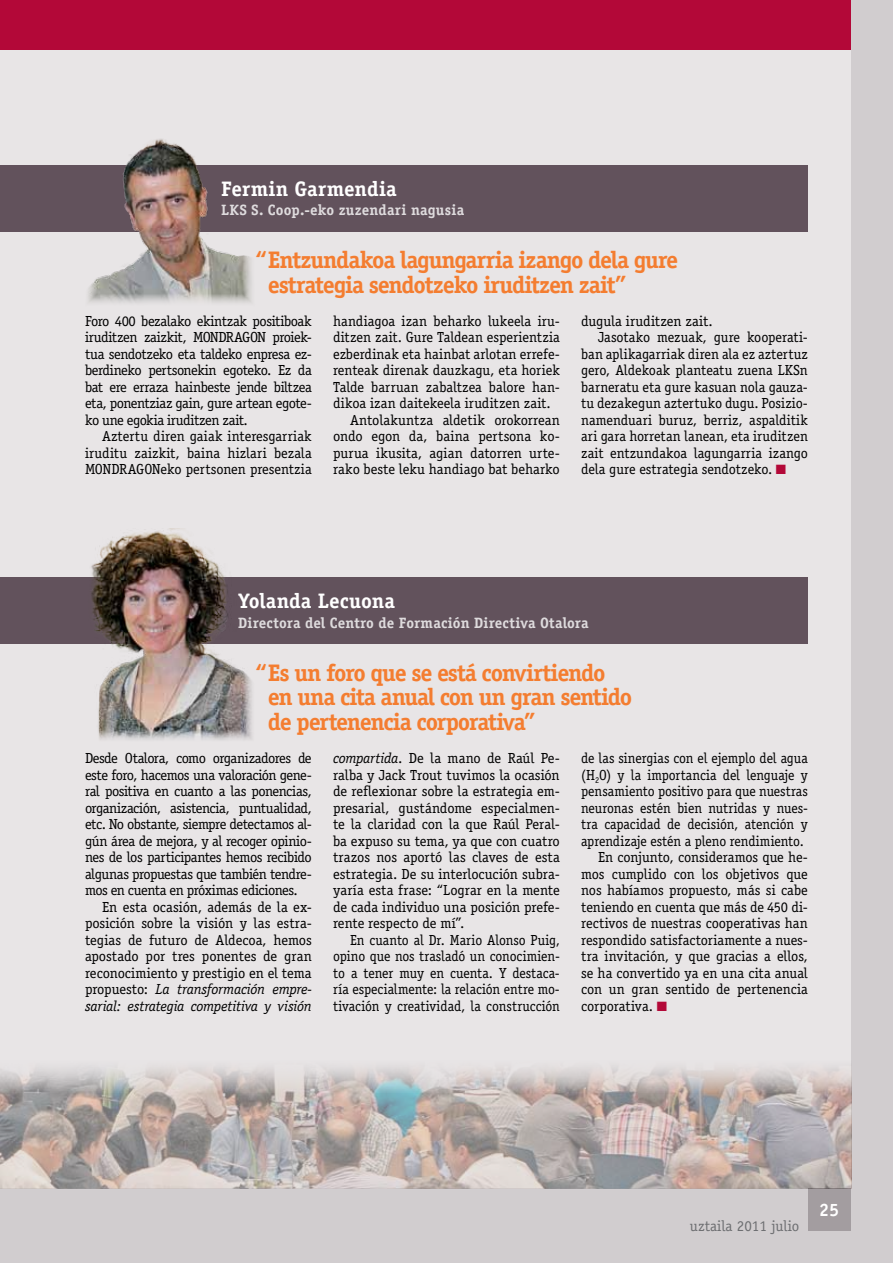
<style>
.page{position:relative;width:893px;height:1263px;background:#d1cdcf}
.page>*{position:absolute;margin:0;border:0;box-sizing:border-box;transform-origin:0 0}
.t1{font:700 24px/24.8px "Officina Serif Std";letter-spacing:-.05em;color:#f47d30}
.t2{font:700 21px "Officina Serif Std";letter-spacing:.01em;color:#fff}
.t3{font:700 18px "Officina Serif Std";color:#fff}
.t4{font:700 15px "Officina Serif Std";letter-spacing:.015em;color:#dedbdd}
.t5{font:15px "Officina Serif Std";color:#6d6e71}
.t6{font:14.7px/16.5px "Officina Serif Std";letter-spacing:-.01em;color:#000;text-align:justify}
.t7{font:14.7px/16.5px "Officina Serif Std";letter-spacing:-.01em;color:#000;text-align:justify;scale:.95 1}
.t8{font:14.7px "Officina Serif Std";letter-spacing:-.04em;color:#000}
.t9{font:14.7px "Officina Serif Std";letter-spacing:.01em;color:#000}
.t10{font:italic 14.7px "Officina Serif Std";letter-spacing:-.02em;color:#000}
.t11{font:14.7px "Officina Serif Std";letter-spacing:-.035em;color:#000}
.t12{font:14.7px "Officina Serif Std";letter-spacing:-.03em;color:#000}
.s1{color:#b30838}
.s2{font-style:normal}
.s3{font-style:italic}
</style>
<div class="page">
<div style="left:808px;top:1188px;width:42px;height:43px;background:#a39da0"></div>
<div style="left:0;top:50px;width:850px;height:1138px;background:#e8e5e6"></div>
<div style="left:0;top:165px;width:808px;height:66px;background:#62525c"></div>
<div style="left:0;top:578px;width:808px;height:66px;background:#62525c"></div>
<img style="left:85px;top:139px;width:170px;height:164px">
<img style="left:85px;top:528px;width:170px;height:212px">
<img style="left:0;top:1056px;width:851px;height:132px">
<div style="left:0;top:0;width:850px;height:50px;background:#b30838"></div>
<h2 class="t2" style="left:221px;top:176px;width:177px">Fermin Garmendia</h2>
<p class="t4" style="left:221px;top:201px;width:245px">LKS S. Coop.-eko zuzendari nagusia</p>
<h1 class="t1" style="left:268px;top:247px;width:412px;text-indent:-13px">“Entzundakoa lagungarria izango dela gure estrategia sendotzeko iruditzen zait”</h1>
<p class="t6" style="left:85px;top:313px;width:228px">Foro 400 bezalako ekintzak positiboak iruditzen zaizkit, MONDRAGON proiek&shy;tua sendotzeko eta taldeko enpresa ez&shy;berdineko pertsonekin egoteko. Ez da bat ere erraza hainbeste jende biltzea eta, ponentziaz gain, gure artean egote&shy;ko une egokia iruditzen zait.</p>
<p class="t6" style="left:85px;top:428px;width:228px;text-indent:17px">Aztertu diren gaiak interesgarriak iruditu zaizkit, baina hizlari bezala MONDRAGONeko pertsonen presentzia</p>
<p class="t6" style="left:581px;top:313px;width:133px">dugula iruditzen zait.</p>
<p class="t6" style="left:598px;top:329px;width:211px">Jasotako mezuak, gure kooperati-</p>
<p class="t9" style="left:581px;top:345px;width:228px">ban aplikagarriak diren ala ez aztertuz</p>
<p class="t6" style="left:581px;top:362px;width:228px">gero, Aldekoak planteatu zuena LKSn</p>
<p class="t6" style="left:581px;top:379px;width:228px">barneratu eta gure kasuan nola gauza-</p>
<p class="t6" style="left:581px;top:395px;width:228px">tu dezakegun aztertuko dugu. Posizio-</p>
<p class="t6" style="left:581px;top:412px;width:228px">namenduari buruz, berriz, aspalditik</p>
<p class="t6" style="left:581px;top:428px;width:228px">ari gara horretan lanean, eta iruditzen</p>
<p class="t9" style="left:581px;top:444px;width:228px">zait entzundakoa lagungarria izango</p>
<p class="t6" style="left:581px;top:461px;width:206px">dela gure estrategia sendotzeko. <span class="s1">■</span></p>
<p class="t9" style="left:333px;top:312px;width:228px">handiagoa izan beharko lukeela iru-</p>
<p class="t6" style="left:333px;top:329px;width:228px">ditzen zait. Gure Taldean esperientzia</p>
<p class="t6" style="left:333px;top:346px;width:228px">ezberdinak eta hainbat arlotan errefe-</p>
<p class="t6" style="left:333px;top:362px;width:228px">renteak direnak dauzkagu, eta horiek</p>
<p class="t6" style="left:333px;top:379px;width:228px">Talde barruan zabaltzea balore han-</p>
<p class="t9" style="left:333px;top:395px;width:219px">dikoa izan daitekeela iruditzen zait.</p>
<p class="t6" style="left:350px;top:412px;width:211px">Antolakuntza aldetik orokorrean</p>
<p class="t6" style="left:333px;top:428px;width:228px">ondo egon da, baina pertsona ko-</p>
<p class="t6" style="left:333px;top:445px;width:228px">purua ikusita, agian datorren urte-</p>
<p class="t6" style="left:333px;top:461px;width:228px">rako beste leku handiago bat beharko</p>
<h2 class="t2" style="left:238px;top:588px;width:158px">Yolanda Lecuona</h2>
<p class="t4" style="left:238px;top:613px;width:352px">Directora del Centro de Formación Directiva Otalora</p>
<h1 class="t1" style="left:268px;top:660px;width:366px;text-indent:-13px">“Es un foro que se está convirtiendo en una cita anual con un gran sentido de pertenencia corporativa”</h1>
<p class="t8" style="left:85px;top:750px;width:228px">Desde Otalora, como organizadores de</p>
<p class="t8" style="left:85px;top:766px;width:228px">este foro, hacemos una valoración gene-</p>
<p class="t12" style="left:85px;top:783px;width:228px">ral positiva en cuanto a las ponencias,</p>
<p class="t6" style="left:85px;top:799px;width:228px">organización, asistencia, puntualidad,</p>
<p class="t8" style="left:85px;top:816px;width:228px">etc. No obstante, siempre detectamos al-</p>
<p class="t8" style="left:85px;top:832px;width:228px">gún área de mejora, y al recoger opinio-</p>
<p class="t8" style="left:85px;top:849px;width:228px">nes de los participantes hemos recibido</p>
<p class="t11" style="left:85px;top:865px;width:228px">algunas propuestas que también tendre-</p>
<p class="t8" style="left:85px;top:882px;width:214px">mos en cuenta en próximas ediciones.</p>
<p class="t6" style="left:102px;top:898px;width:211px">En esta ocasión, además de la ex-</p>
<p class="t6" style="left:85px;top:915px;width:228px">posición sobre la visión y las estra-</p>
<p class="t6" style="left:85px;top:931px;width:228px">tegias de futuro de Aldecoa, hemos</p>
<p class="t6" style="left:85px;top:948px;width:228px">apostado por tres ponentes de gran</p>
<p class="t6" style="left:85px;top:964px;width:228px">reconocimiento y prestigio en el tema</p>
<p class="t10" style="left:85px;top:981px;width:228px"><span class="s2">propuesto:</span> La transformación empre-</p>
<p class="t10" style="left:85px;top:997px;width:228px">sarial: estrategia competitiva y visión</p>
<p class="t6" style="left:333px;top:750px;width:228px"><span class="s3">compartida</span>. De la mano de Raúl Pe&shy;ralba y Jack Trout tuvimos la ocasión de reflexionar sobre la estrategia em&shy;presarial, gustándome especialmen&shy;te la claridad con la que Raúl Peral&shy;ba expuso su tema, ya que con cuatro trazos nos aportó las claves de esta estrategia. De su interlocución subra&shy;yaría esta frase: “Lograr en la mente de cada individuo una posición prefe&shy;rente respecto de mí”.</p>
<p class="t7" style="left:333px;top:931px;width:240px;text-indent:17px">En cuanto al Dr. Mario Alonso Puig, opino que nos trasladó un conocimien&shy;to a tener muy en cuenta. Y destaca&shy;ría especialmente: la relación entre mo&shy;tivación y creatividad, la construcción</p>
<p class="t7" style="left:581px;top:750px;width:240px">de las sinergias con el ejemplo del agua</p>
<p class="t7" style="left:581px;top:766px;width:240px">(H<sub>2</sub>O) y la importancia del lenguaje y</p>
<p class="t7" style="left:581px;top:783px;width:240px">pensamiento positivo para que nuestras</p>
<p class="t7" style="left:581px;top:799px;width:240px">neuronas estén bien nutridas y nues-</p>
<p class="t7" style="left:581px;top:816px;width:240px">tra capacidad de decisión, atención y</p>
<p class="t7" style="left:581px;top:832px;width:236px">aprendizaje estén a pleno rendimiento.</p>
<p class="t6" style="left:598px;top:849px;width:211px">En conjunto, consideramos que he-</p>
<p class="t6" style="left:581px;top:865px;width:228px">mos cumplido con los objetivos que</p>
<p class="t6" style="left:581px;top:882px;width:228px">nos habíamos propuesto, más si cabe</p>
<p class="t6" style="left:581px;top:898px;width:228px">teniendo en cuenta que más de 450 di-</p>
<p class="t6" style="left:581px;top:915px;width:228px">rectivos de nuestras cooperativas han</p>
<p class="t6" style="left:581px;top:931px;width:228px">respondido satisfactoriamente a nues-</p>
<p class="t6" style="left:581px;top:948px;width:228px">tra invitación, y que gracias a ellos,</p>
<p class="t6" style="left:581px;top:964px;width:228px">se ha convertido ya en una cita anual</p>
<p class="t6" style="left:581px;top:981px;width:228px">con un gran sentido de pertenencia</p>
<p class="t6" style="left:581px;top:997px;width:86px">corporativa. <span class="s1">■</span></p>
<p class="t5" style="left:690px;top:1217px;width:111px">uztaila 2011 julio</p>
<p class="t3" style="left:819px;top:1198px;width:22px">25</p>
</div>
